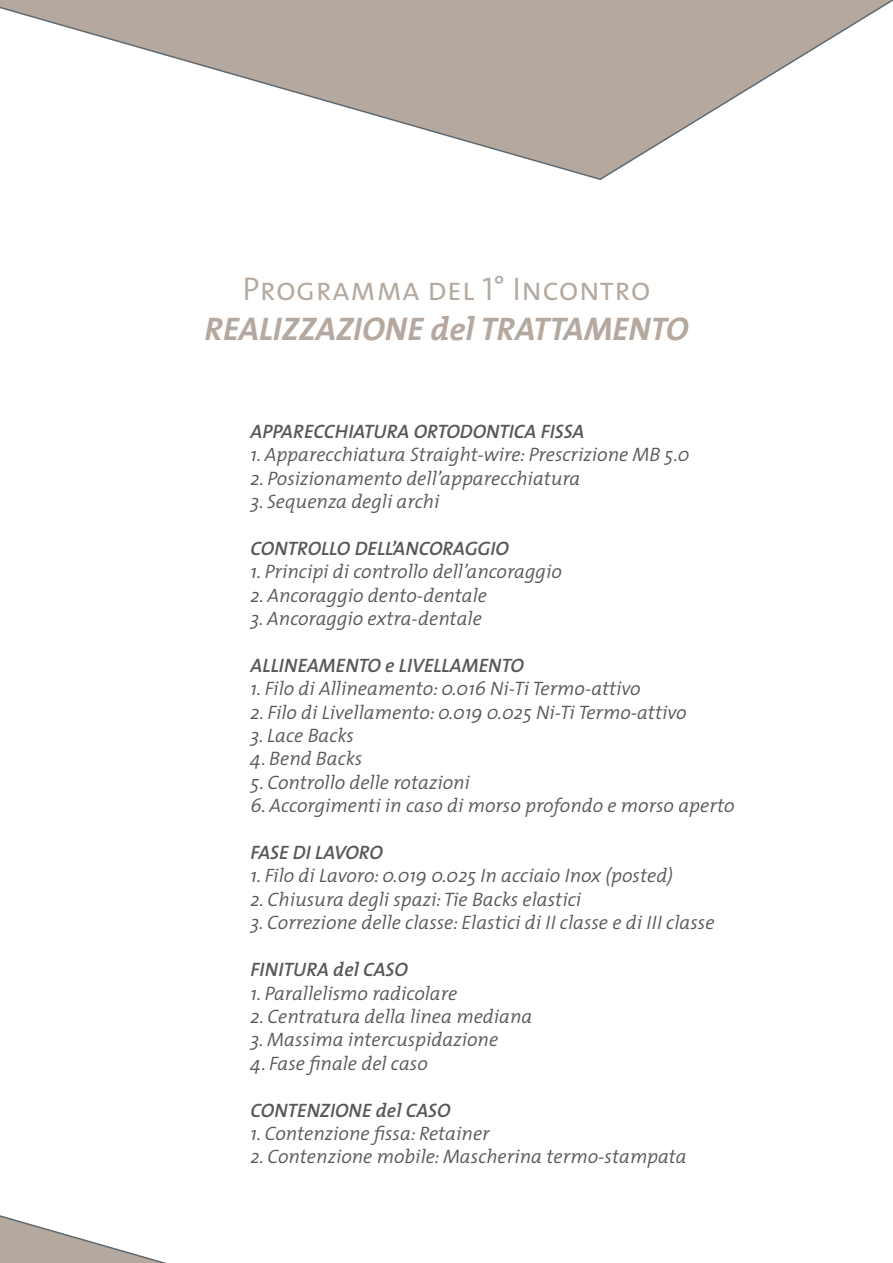
<style>
.page{position:relative;width:893px;height:1263px;background:#fff}
.page>*{position:absolute;margin:0;border:0;box-sizing:border-box;transform-origin:0 0}
.t1{font:italic 700 33px "The Mix";color:#b5a99f}
.t2{font:33px "The Mix Semi Light Caps";color:#b5a99f}
.t3{font:italic 300 19.5px "The Mix";color:#57585a}
.t4{font:italic 600 19.5px "The Mix";color:#57585a}
</style>
<div class="page">
<svg style="left:0;top:0;width:893px;height:180px"></svg>
<svg style="left:0;top:1215px;width:167px;height:48px"></svg>
<p class="t2" style="left:242px;top:268px;width:410px">Programma del 1° Incontro</p>
<p class="t1" style="left:205px;top:301px;width:485px">REALIZZAZIONE del TRATTAMENTO</p>
<p class="t4" style="left:251px;top:419px;width:335px">APPARECCHIATURA ORTODONTICA FISSA</p>
<p class="t3" style="left:251px;top:442px;width:441px">1. Apparecchiatura Straight-wire: Prescrizione MB 5.0</p>
<p class="t3" style="left:251px;top:465px;width:331px">2. Posizionamento dell’apparecchiatura</p>
<p class="t3" style="left:251px;top:489px;width:190px">3. Sequenza degli archi</p>
<p class="t4" style="left:251px;top:536px;width:260px">CONTROLLO DELL’ANCORAGGIO</p>
<p class="t3" style="left:251px;top:559px;width:313px">1. Principi di controllo dell’ancoraggio</p>
<p class="t3" style="left:251px;top:582px;width:238px">2. Ancoraggio dento-dentale</p>
<p class="t3" style="left:251px;top:606px;width:233px">3. Ancoraggio extra-dentale</p>
<p class="t4" style="left:251px;top:653px;width:275px">ALLINEAMENTO e LIVELLAMENTO</p>
<p class="t3" style="left:251px;top:676px;width:392px">1. Filo di Allineamento: 0.016 Ni-Ti Termo-attivo</p>
<p class="t3" style="left:251px;top:699px;width:437px">2. Filo di Livellamento: 0.019 0.025 Ni-Ti Termo-attivo</p>
<p class="t3" style="left:251px;top:723px;width:105px">3. Lace Backs</p>
<p class="t3" style="left:251px;top:746px;width:113px">4. Bend Backs</p>
<p class="t3" style="left:251px;top:770px;width:221px">5. Controllo delle rotazioni</p>
<p class="t3" style="left:251px;top:793px;width:486px">6. Accorgimenti in caso di morso profondo e morso aperto</p>
<p class="t4" style="left:251px;top:840px;width:134px">FASE DI LAVORO</p>
<p class="t3" style="left:251px;top:863px;width:424px">1. Filo di Lavoro: 0.019 0.025 In acciaio Inox (posted)</p>
<p class="t3" style="left:251px;top:887px;width:332px">2. Chiusura degli spazi: Tie Backs elastici</p>
<p class="t3" style="left:251px;top:910px;width:465px">3. Correzione delle classe: Elastici di II classe e di III classe</p>
<p class="t4" style="left:251px;top:957px;width:159px">FINITURA del CASO</p>
<p class="t3" style="left:251px;top:980px;width:208px">1. Parallelismo radicolare</p>
<p class="t3" style="left:251px;top:1004px;width:283px">2. Centratura della linea mediana</p>
<p class="t3" style="left:251px;top:1027px;width:249px">3. Massima intercuspidazione</p>
<p class="t3" style="left:251px;top:1050px;width:179px">4. Fase finale del caso</p>
<p class="t4" style="left:251px;top:1097px;width:201px">CONTENZIONE del CASO</p>
<p class="t3" style="left:251px;top:1121px;width:241px">1. Contenzione fissa: Retainer</p>
<p class="t3" style="left:251px;top:1144px;width:438px">2. Contenzione mobile: Mascherina termo-stampata</p>
</div>
